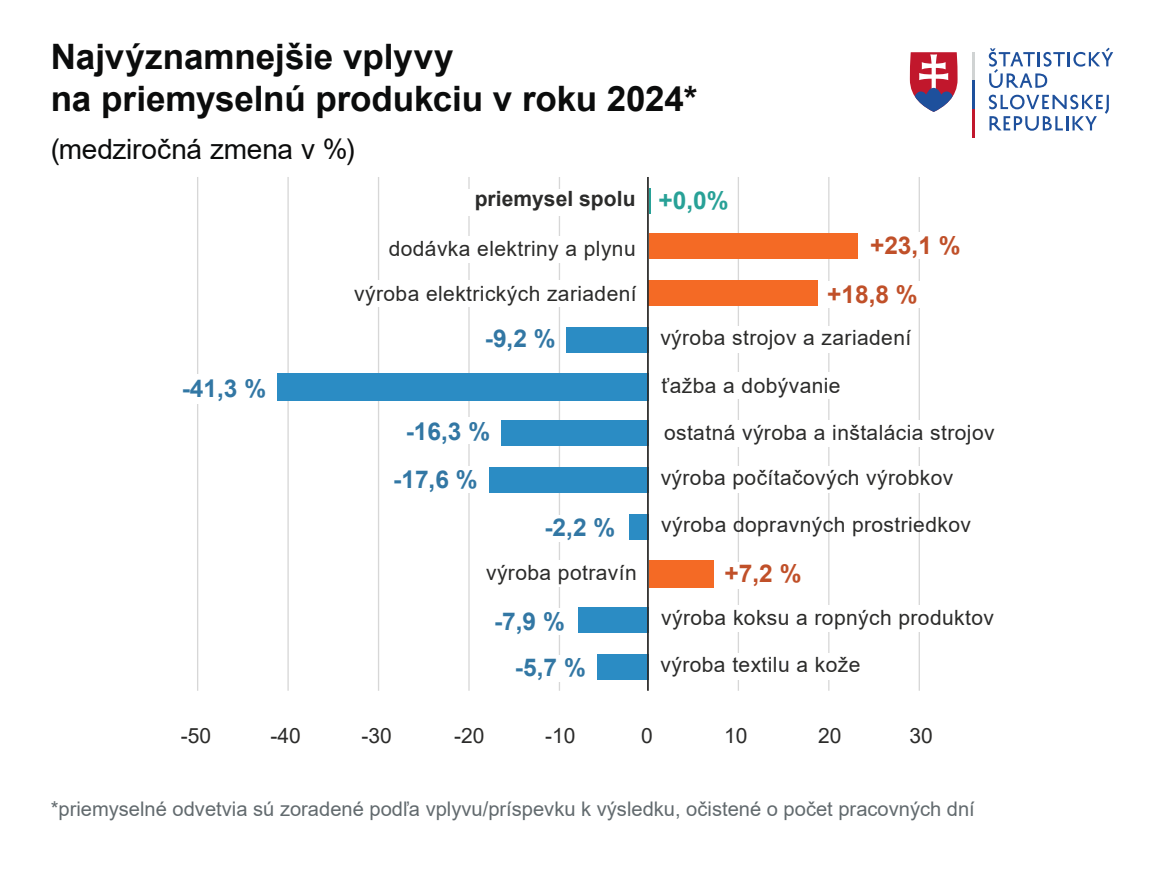
<style>
.page{position:relative;width:1155px;height:870px;background:#fff}
.page>*{position:absolute;margin:0;border:0;box-sizing:border-box;transform-origin:0 0}
.t1{font:700 35px/42px "Arial";letter-spacing:-.005em;color:#0b0c0c}
.t2{font:28px "Arial";letter-spacing:-.005em;color:#0b0c0c}
.t3{font:700 24.5px/47.2px "Arial";color:#3277a4;text-align:center}
.t4{font:700 24.5px/49.9px "Arial";color:#c05029}
.t5{font:700 24.5px "Arial";color:#28a197}
.t6{font:21px/45.1px "Arial";letter-spacing:.02em;color:#2b2b2a}
.t7{font:700 21px "Arial";letter-spacing:.005em;color:#2b2b2a}
.t8{font:20.12px "Arial";color:#626a6e}
</style>
<div class="page">
<svg style="left:989px;top:48px;width:124px;height:40px"></svg>
<svg style="left:989px;top:95px;width:120px;height:36px"></svg>
<svg style="left:910px;top:52px;width:48px;height:60px"></svg>
<hr style="left:972px;top:52px;width:2px;height:29px;background:#d0d3d3">
<hr style="left:972px;top:81px;width:2px;height:28px;background:#1e509c">
<hr style="left:972px;top:109px;width:2px;height:28px;background:#c1172c">
<hr style="left:197px;top:177px;width:1px;height:513px;background:#d7d7d7">
<hr style="left:287px;top:177px;width:2px;height:513px;background:#d7d7d7">
<hr style="left:378px;top:177px;width:1px;height:513px;background:#d7d7d7">
<hr style="left:468px;top:177px;width:2px;height:513px;background:#d7d7d7">
<hr style="left:559px;top:177px;width:1px;height:513px;background:#d7d7d7">
<hr style="left:738px;top:177px;width:1px;height:513px;background:#d7d7d7">
<hr style="left:828px;top:177px;width:1px;height:513px;background:#d7d7d7">
<hr style="left:919px;top:177px;width:1px;height:513px;background:#d7d7d7">
<hr style="left:649px;top:188px;width:2px;height:25px;background:#28a197">
<div style="left:649px;top:233px;width:208px;height:25px;background:#f46a25"></div>
<div style="left:649px;top:280px;width:169px;height:26px;background:#f46a25"></div>
<div style="left:566px;top:327px;width:83px;height:26px;background:#2b8cc4"></div>
<div style="left:277px;top:372px;width:372px;height:28px;background:#2b8cc4"></div>
<div style="left:501px;top:420px;width:148px;height:25px;background:#2b8cc4"></div>
<div style="left:490px;top:467px;width:159px;height:25px;background:#2b8cc4"></div>
<div style="left:629px;top:514px;width:20px;height:26px;background:#2b8cc4"></div>
<div style="left:649px;top:559px;width:65px;height:28px;background:#f46a25"></div>
<div style="left:578px;top:606px;width:71px;height:26px;background:#2b8cc4"></div>
<div style="left:598px;top:654px;width:51px;height:25px;background:#2b8cc4"></div>
<hr style="left:647px;top:177px;width:2px;height:513px;background:#2b2b2a">
<div style="left:477px;top:560px;width:160px;height:26px;background:#fff"></div>
<div style="left:477px;top:607px;width:97px;height:27px;background:#fff"></div>
<div style="left:392px;top:416px;width:97px;height:27px;background:#fff"></div>
<div style="left:477px;top:654px;width:97px;height:27px;background:#fff"></div>
<div style="left:524px;top:514px;width:97px;height:27px;background:#fff"></div>
<div style="left:154px;top:373px;width:97px;height:30px;background:#fff"></div>
<div style="left:697px;top:604px;width:286px;height:27px;background:#fff"></div>
<div style="left:697px;top:465px;width:286px;height:27px;background:#fff"></div>
<div style="left:697px;top:420px;width:286px;height:27px;background:#fff"></div>
<div style="left:821px;top:281px;width:111px;height:27px;background:#fff"></div>
<div style="left:730px;top:561px;width:91px;height:27px;background:#fff"></div>
<div style="left:870px;top:232px;width:110px;height:27px;background:#fff"></div>
<div style="left:388px;top:466px;width:97px;height:27px;background:#fff"></div>
<div style="left:445px;top:188px;width:175px;height:27px;background:#fff"></div>
<div style="left:385px;top:236px;width:254px;height:27px;background:#fff"></div>
<div style="left:353px;top:279px;width:254px;height:27px;background:#fff"></div>
<h1 class="t1" style="left:51px;top:36px;width:648px">Najvýznamnejšie vplyvy<br>na priemyselnú produkciu v roku 2024*</h1>
<h2 class="t2" style="left:51px;top:130px;width:306px">(medziročná zmena v %)</h2>
<p class="t3" style="left:182px;top:364px;width:86px">-41,3 %</p>
<p class="t7" style="left:475px;top:184px;width:162px">priemysel spolu</p>
<p class="t6" style="left:389px;top:226px;width:249px">dodávka elektriny a plynu</p>
<p class="t6" style="left:354px;top:270px;width:284px">výroba elektrických zariadení</p>
<p class="t3" style="left:485px;top:315px;width:72px">-9,2 %</p>
<p class="t3" style="left:393px;top:408px;width:98px">-16,3 % -17,6 %</p>
<p class="t3" style="left:544px;top:504px;width:72px">-2,2 %</p>
<p class="t6" style="left:486px;top:549px;width:152px">výroba potravín</p>
<p class="t3" style="left:515px;top:597px;width:72px;line-height:46.7px;text-align:left;text-indent:-21px">-7,9 % -5,7 %</p>
<p class="t5" style="left:659px;top:183px;width:72px">+0,0%</p>
<p class="t4" style="left:827px;top:220px;width:135px;text-indent:43px">+23,1 % +18,8 %</p>
<p class="t6" style="left:660px;top:315px;width:252px">výroba strojov a zariadení</p>
<p class="t6" style="left:661px;top:362px;width:181px">ťažba a dobývanie</p>
<p class="t6" style="left:661px;top:409px;width:335px">ostatná výroba a inštalácia strojov výroba počítačových výrobkov</p>
<p class="t6" style="left:661px;top:502px;width:311px">výroba dopravných prostriedkov</p>
<p class="t4" style="left:725px;top:548px;width:78px">+7,2 %</p>
<p class="t6" style="left:661px;top:594px;width:334px">výroba koksu a ropných produktov</p>
<p class="t6" style="left:661px;top:641px;width:201px">výroba textilu a kože</p>
<p class="t6" style="left:181px;top:712px;width:32px">-50</p>
<p class="t6" style="left:271px;top:712px;width:32px">-40</p>
<p class="t6" style="left:362px;top:712px;width:32px">-30</p>
<p class="t6" style="left:454px;top:712px;width:32px">-20</p>
<p class="t6" style="left:545px;top:712px;width:32px">-10</p>
<p class="t6" style="left:641px;top:712px;width:13px">0</p>
<p class="t6" style="left:724px;top:712px;width:25px">10</p>
<p class="t6" style="left:818px;top:712px;width:25px">20</p>
<p class="t6" style="left:909px;top:712px;width:25px">30</p>
<p class="t8" style="left:51px;top:794px;width:926px">*priemyselné odvetvia sú zoradené podľa vplyvu/príspevku k výsledku, očistené o počet pracovných dní</p>
</div>
